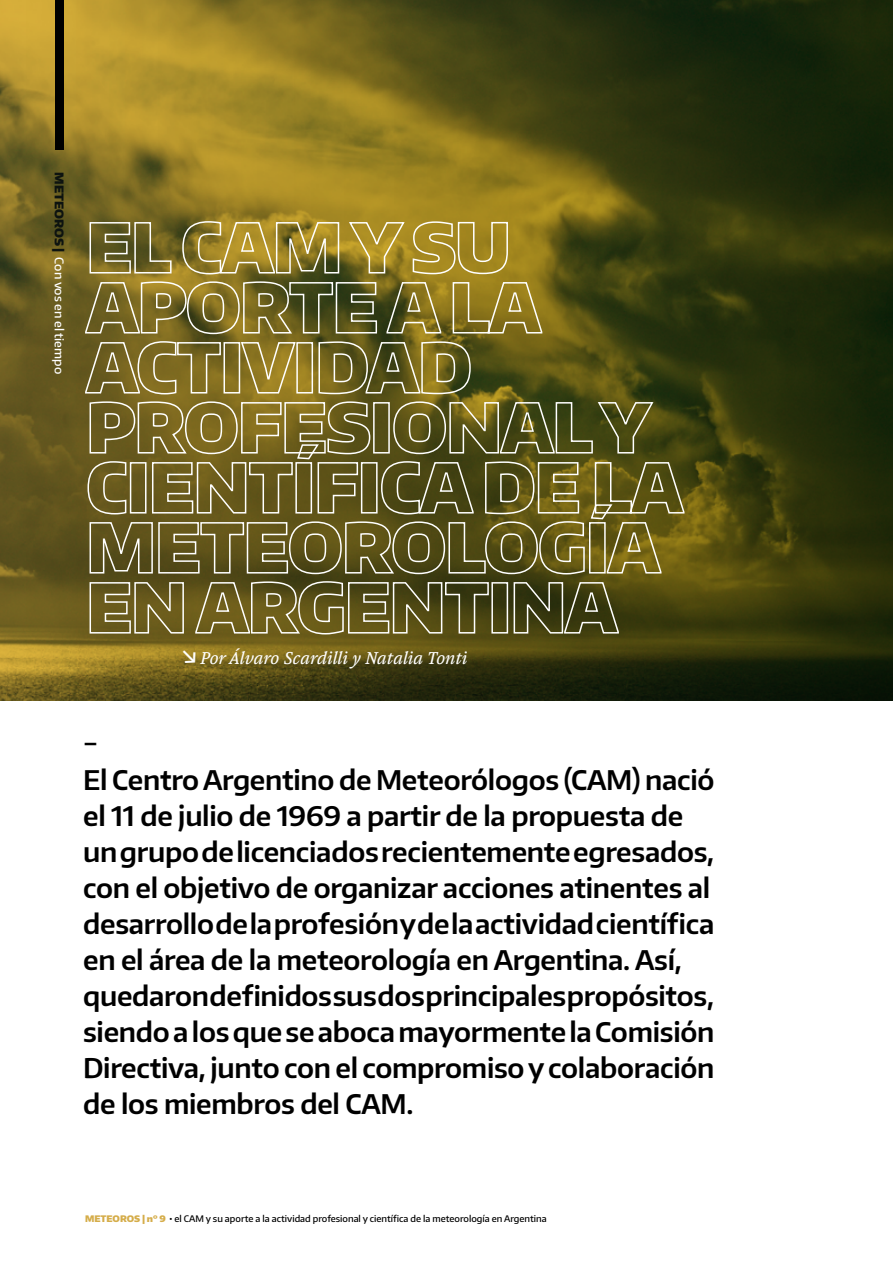
<style>
.page{position:relative;width:893px;height:1263px;background:#fff}
.page>*{position:absolute;margin:0;border:0;box-sizing:border-box;transform-origin:0 0}
.t1{font:600 27px/36px "Encode Sans";letter-spacing:-.01em;color:#000}
.t2{font:italic 18px "Pensum Pro";color:#fff}
.t3{font:500 12px "Encode Sans";color:#fff}
.t4{font:500 9px "Encode Sans";color:#000}
.s1{font-weight:900;color:#0d1310}
.s2{font-family:"Fira Sans";font-style:normal;font-size:24px}
.s3{font-weight:900;color:#d5ad4a}
.s4{font-family:"Fira Sans";font-weight:400}
</style>
<div class="page">
<img style="left:0;top:0;width:893px;height:701px">
<svg style="left:89px;top:221px;width:83px;height:53px;background:#7d7541"></svg>
<svg style="left:182px;top:220px;width:158px;height:55px;background:#a28f43"></svg>
<svg style="left:348px;top:221px;width:58px;height:53px;background:#ab9338"></svg>
<svg style="left:412px;top:221px;width:97px;height:54px;background:#b0983e"></svg>
<svg style="left:84px;top:281px;width:459px;height:114px;background:#807435"></svg>
<svg style="left:87px;top:401px;width:598px;height:234px;background:#6d6531"></svg>
<div style="left:55px;top:0;width:9px;height:149px;background:#000"></div>
<p class="t3" style="left:67px;top:172px;width:203px;rotate:90deg"><span class="s1">METEOROS |</span> Con vos en el tiempo</p>
<p class="t2" style="left:178px;top:646px;width:291px"><span class="s2">↘</span>Por Álvaro Scardilli y Natalia Tonti</p>
<p class="t1" style="left:83px;top:725px;width:633px">−<br>El Centro Argentino de Meteorólogos (CAM) nació el 11 de julio de 1969 a partir de la propuesta de un grupo de licenciados recientemente egresados, con el objetivo de organizar acciones atinentes al desarrollo de la profesión y de la actividad científica en el área de la meteorología en Argentina. Así, quedaron definidos sus dos principales propósitos, siendo a los que se aboca mayormente la Comisión Directiva, junto con el compromiso y colaboración de los miembros del CAM.</p>
<p class="t4" style="left:85px;top:1212px;width:463px"><span class="s3">METEOROS | n° 9</span> <span class="s4">•</span> el CAM y su aporte a la actividad profesional y científica de la meteorología en Argentina</p>
</div>
